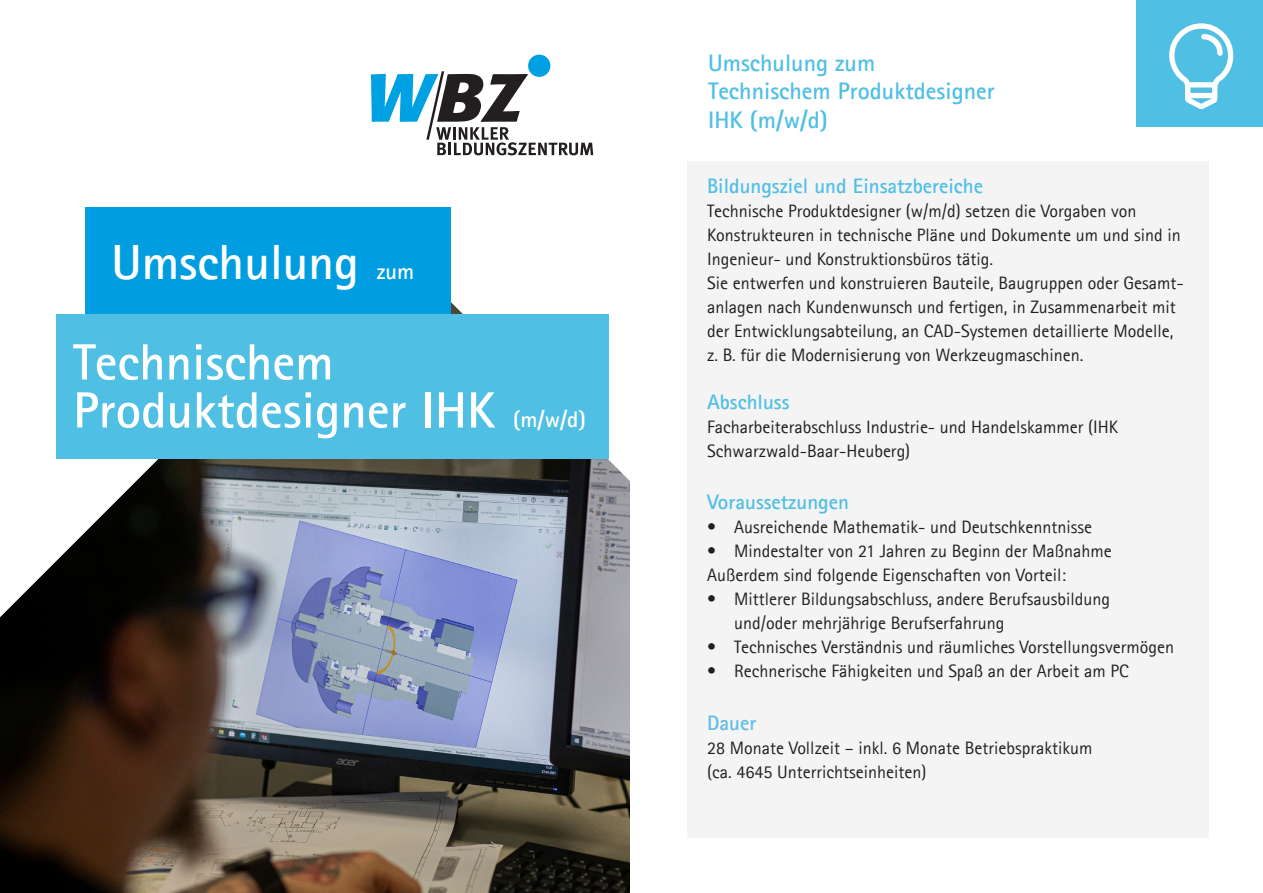
<style>
.page{position:relative;width:1263px;height:893px;background:#fff}
.page>*{position:absolute;margin:0;border:0;box-sizing:border-box;transform-origin:0 0}
.t1{font:700 51px "Agfa Rotis Sans Serif";color:#fff}
.t2{font:700 49.5px "Agfa Rotis Sans Serif";color:#fff}
.t3{font:700 24px "Agfa Rotis Sans Serif";color:#50bfe4}
.t4{font:700 22.5px "Agfa Rotis Sans Serif";color:#fff}
.t5{font:700 21px "Agfa Rotis Sans Serif";color:#50bfe4}
.t6{font:700 21px "Agfa Rotis Sans Serif";color:#60bde6}
.t7{font:18px/24px "Agfa Rotis Sans Serif";color:#231f20}
.s1{font-size:22.5px}
</style>
<div class="page">
<img style="left:0;top:302px;width:630px;height:591px">
<div style="left:688px;top:162px;width:521px;height:676px;background:#f4f4f4"></div>
<div style="left:1137px;top:1px;width:126px;height:126px;background:#50bfe4"></div>
<div style="left:85px;top:207px;width:366px;height:107px;background:#009ee0"></div>
<div style="left:57px;top:314px;width:552px;height:144px;background:#50bfe4"></div>
<div style="left:528px;top:55px;width:22px;height:22px;background:#00a1e3;border-radius:50%"></div>
<svg style="left:371px;top:71px;width:222px;height:84px"></svg>
<p class="t2" style="left:111px;top:231px;width:304px">Umschulung <span class="s1">zum</span></p>
<p class="t1" style="left:73px;top:330px;width:262px">Technischem</p>
<p class="t1" style="left:73px;top:378px;width:424px">Produktdesigner IHK</p>
<p class="t4" style="left:513px;top:406px;width:74px">(m/w/d)</p>
<p class="t3" style="left:708px;top:47px;width:169px">Umschulung zum</p>
<p class="t3" style="left:708px;top:76px;width:288px">Technischem Produktdesigner</p>
<p class="t3" style="left:708px;top:105px;width:121px">IHK (m/w/d)</p>
<p class="t5" style="left:707px;top:172px;width:278px">Bildungsziel und Einsatzbereiche</p>
<p class="t7" style="left:707px;top:198px;width:475px">Technische Produktdesigner (w/m/d) setzen die Vorgaben von<br>Konstrukteuren in technische Pläne und Dokumente um und sind in<br>Ingenieur- und Konstruktionsbüros tätig.</p>
<p class="t7" style="left:707px;top:270px;width:478px">Sie entwerfen und konstruieren Bauteile, Baugruppen oder Gesamt&shy;anlagen nach Kundenwunsch und fertigen, in Zusammenarbeit mit der Entwicklungsabteilung, an CAD-Systemen detaillierte Modelle, z. B. für die Modernisierung von Werkzeugmaschinen.</p>
<p class="t5" style="left:707px;top:388px;width:84px">Abschluss</p>
<p class="t7" style="left:707px;top:414px;width:413px">Facharbeiterabschluss Industrie- und Handelskammer (IHK<br>Schwarzwald-Baar-Heuberg)</p>
<p class="t5" style="left:707px;top:489px;width:143px">Voraussetzungen</p>
<p class="t7" style="left:707px;top:515px;width:387px">• Ausreichende Mathematik- und Deutschkenntnisse</p>
<p class="t7" style="left:707px;top:539px;width:406px">• Mindestalter von 21 Jahren zu Beginn der Maßnahme</p>
<p class="t7" style="left:707px;top:563px;width:361px">Außerdem sind folgende Eigenschaften von Vorteil:</p>
<p class="t7" style="left:734px;top:587px;width:378px;text-indent:-27px">• Mittlerer Bildungsabschluss, andere Berufsausbildung und/oder mehrjährige Berufserfahrung</p>
<p class="t7" style="left:707px;top:635px;width:469px">• Technisches Verständnis und räumliches Vorstellungsvermögen</p>
<p class="t7" style="left:707px;top:659px;width:423px">• Rechnerische Fähigkeiten und Spaß an der Arbeit am PC</p>
<p class="t6" style="left:707px;top:710px;width:51px">Dauer</p>
<p class="t7" style="left:707px;top:736px;width:387px">28 Monate Vollzeit – inkl. 6 Monate Betriebspraktikum</p>
<p class="t7" style="left:707px;top:760px;width:221px">(ca. 4645 Unterrichtseinheiten)</p>
</div>
